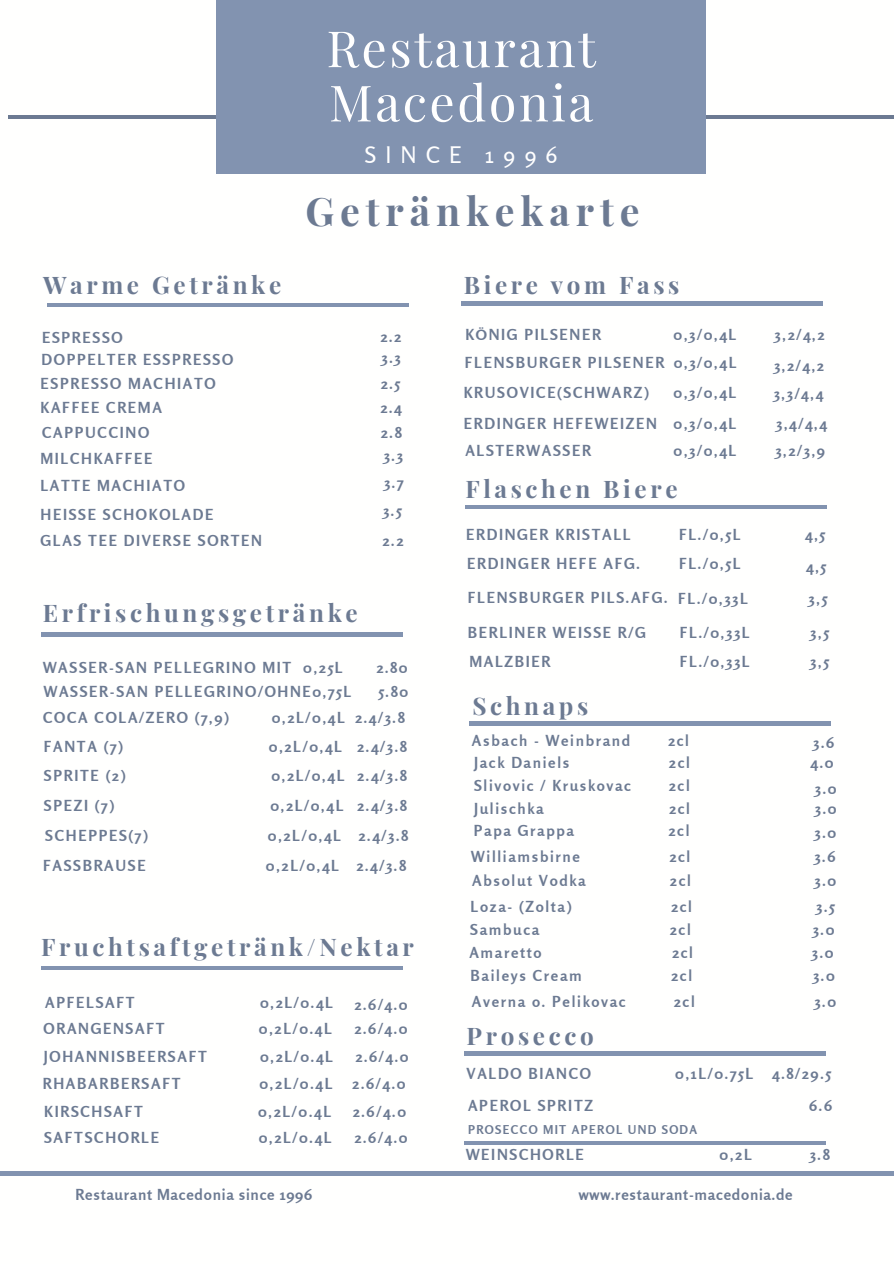
<style>
.page{position:relative;width:894px;height:1264px;background:#fff}
.page>*{position:absolute;margin:0;border:0;box-sizing:border-box;transform-origin:0 0}
.t1{font:50.1px/54.3px "Playfair Display";letter-spacing:.05em;color:#fff}
.t2{font:700 39.3px "Playfair Display";letter-spacing:.15em;color:#6c7a92}
.t3{font:700 24.3px "Playfair Display";letter-spacing:.15em;color:#6c7a92}
.t4{font:22.65px "Rosario";letter-spacing:.4em;color:#fff}
.t5{font:700 15.15px "Rosario";letter-spacing:.11em;color:#6c7a92}
.t6{font:700 15.15px "Rosario";letter-spacing:.05em;color:#6c7a92}
.t7{font:700 12.15px "Rosario";letter-spacing:.11em;color:#6c7a92}
</style>
<div class="page">
<hr style="left:8px;top:115px;width:885px;height:3px;background:#6c7a92">
<div style="left:216px;top:0;width:489px;height:173px;background:#8293b0"></div>
<hr style="left:47px;top:303px;width:361px;height:4px;background:#8293b0">
<hr style="left:461px;top:302px;width:361px;height:3px;background:#8293b0">
<hr style="left:42px;top:633px;width:361px;height:3px;background:#8293b0">
<hr style="left:41px;top:966px;width:362px;height:3px;background:#8293b0">
<hr style="left:465px;top:505px;width:361px;height:4px;background:#8293b0">
<hr style="left:464px;top:1051px;width:361px;height:4px;background:#8293b0">
<hr style="left:464px;top:1141px;width:361px;height:3px;background:#8293b0">
<hr style="left:0;top:1171px;width:893px;height:4px;background:#8293b0">
<hr style="left:469px;top:721px;width:362px;height:4px;background:#8293b0">
<p class="t1" style="left:326px;top:19px;width:271px">Restaurant<br>Macedonia</p>
<p class="t4" style="left:364px;top:141px;width:195px">SINCE 1996</p>
<p class="t2" style="left:305px;top:183px;width:335px">Getränkekarte</p>
<p class="t3" style="left:43px;top:268px;width:240px">Warme Getränke</p>
<p class="t3" style="left:463px;top:268px;width:217px">Biere vom Fass</p>
<p class="t5" style="left:42px;top:328px;width:82px">ESPRESSO</p>
<p class="t5" style="left:380px;top:327px;width:22px">2.2</p>
<p class="t5" style="left:42px;top:350px;width:193px">DOPPELTER ESSPRESSO</p>
<p class="t5" style="left:381px;top:348px;width:21px">3.3</p>
<p class="t5" style="left:40px;top:374px;width:177px">ESPRESSO MACHIATO</p>
<p class="t5" style="left:380px;top:374px;width:21px">2.5</p>
<p class="t5" style="left:42px;top:423px;width:109px">CAPPUCCINO</p>
<p class="t5" style="left:381px;top:423px;width:22px">2.8</p>
<p class="t5" style="left:465px;top:325px;width:137px">KÖNIG PILSENER</p>
<p class="t5" style="left:774px;top:325px;width:51px">3,2/4,2</p>
<p class="t5" style="left:465px;top:353px;width:201px">FLENSBURGER PILSENER</p>
<p class="t5" style="left:773px;top:356px;width:51px">3,2/4,2</p>
<p class="t5" style="left:463px;top:383px;width:186px">KRUSOVICE(SCHWARZ)</p>
<p class="t5" style="left:773px;top:384px;width:51px">3,3/4,4</p>
<p class="t5" style="left:673px;top:325px;width:64px">0,3/0,4L</p>
<p class="t5" style="left:673px;top:353px;width:64px">0,3/0,4L</p>
<p class="t5" style="left:673px;top:383px;width:64px">0,3/0,4L</p>
<p class="t5" style="left:673px;top:414px;width:64px">0,3/0,4L</p>
<p class="t5" style="left:673px;top:441px;width:64px">0,3/0,4L</p>
<p class="t3" style="left:465px;top:471px;width:214px">Flaschen Biere</p>
<p class="t5" style="left:466px;top:525px;width:166px">ERDINGER KRISTALL</p>
<p class="t5" style="left:805px;top:524px;width:22px">4,5</p>
<p class="t5" style="left:467px;top:554px;width:174px">ERDINGER HEFE AFG.</p>
<p class="t5" style="left:40px;top:398px;width:123px">KAFFEE CREMA</p>
<p class="t5" style="left:380px;top:398px;width:23px">2.4</p>
<p class="t5" style="left:463px;top:414px;width:195px">ERDINGER HEFEWEIZEN</p>
<p class="t5" style="left:776px;top:414px;width:52px">3,4/4,4</p>
<p class="t5" style="left:465px;top:441px;width:127px">ALSTERWASSER</p>
<p class="t5" style="left:775px;top:441px;width:51px">3,2/3,9</p>
<p class="t5" style="left:383px;top:446px;width:21px">3.3</p>
<p class="t5" style="left:384px;top:473px;width:21px">3.7</p>
<p class="t5" style="left:383px;top:501px;width:20px">3.5</p>
<p class="t5" style="left:382px;top:531px;width:22px">2.2</p>
<p class="t5" style="left:40px;top:449px;width:113px">MILCHKAFFEE</p>
<p class="t5" style="left:40px;top:476px;width:146px">LATTE MACHIATO</p>
<p class="t5" style="left:40px;top:505px;width:174px">HEISSE SCHOKOLADE</p>
<p class="t5" style="left:40px;top:531px;width:223px">GLAS TEE DIVERSE SORTEN</p>
<p class="t5" style="left:679px;top:525px;width:63px">FL./0,5L</p>
<p class="t5" style="left:679px;top:554px;width:63px">FL./0,5L</p>
<p class="t5" style="left:678px;top:589px;width:71px">FL./0,33L</p>
<p class="t5" style="left:679px;top:623px;width:71px">FL./0,33L</p>
<p class="t5" style="left:679px;top:652px;width:71px">FL./0,33L</p>
<p class="t5" style="left:806px;top:557px;width:22px">4,5</p>
<p class="t5" style="left:467px;top:588px;width:201px">FLENSBURGER PILS.AFG.</p>
<p class="t5" style="left:808px;top:589px;width:20px">3,5</p>
<p class="t3" style="left:43px;top:596px;width:316px">Erfrischungsgetränke</p>
<p class="t5" style="left:43px;top:658px;width:301px">WASSER-SAN PELLEGRINO MIT 0,25L</p>
<p class="t5" style="left:376px;top:658px;width:33px">2.80</p>
<p class="t5" style="left:44px;top:682px;width:309px">WASSER-SAN PELLEGRINO/OHNE0,75L</p>
<p class="t5" style="left:378px;top:682px;width:31px">5.80</p>
<p class="t5" style="left:43px;top:708px;width:187px">COCA COLA/ZERO (7,9)</p>
<p class="t5" style="left:272px;top:708px;width:75px">0,2L/0,4L</p>
<p class="t5" style="left:355px;top:708px;width:51px">2.4/3.8</p>
<p class="t5" style="left:44px;top:737px;width:80px">FANTA (7)</p>
<p class="t5" style="left:269px;top:737px;width:75px">0,2L/0,4L</p>
<p class="t5" style="left:357px;top:737px;width:51px">2.4/3.8</p>
<p class="t5" style="left:467px;top:623px;width:179px">BERLINER WEISSE R/G</p>
<p class="t5" style="left:810px;top:623px;width:20px">3,5</p>
<p class="t5" style="left:469px;top:652px;width:82px">MALZBIER</p>
<p class="t5" style="left:810px;top:652px;width:20px">3,5</p>
<p class="t3" style="left:472px;top:688px;width:117px">Schnaps</p>
<p class="t5" style="left:472px;top:731px;width:160px">Asbach - Weinbrand</p>
<p class="t5" style="left:668px;top:731px;width:22px">2cl</p>
<p class="t5" style="left:474px;top:752px;width:97px">Jack Daniels</p>
<p class="t5" style="left:668px;top:752px;width:22px">2cl</p>
<p class="t5" style="left:813px;top:733px;width:23px">3.6</p>
<p class="t5" style="left:810px;top:752px;width:25px">4.0</p>
<p class="t5" style="left:44px;top:766px;width:83px">SPRITE (2)</p>
<p class="t5" style="left:271px;top:766px;width:75px">0,2L/0,4L</p>
<p class="t5" style="left:357px;top:766px;width:51px">2.4/3.8</p>
<p class="t5" style="left:44px;top:795px;width:72px">SPEZI (7)</p>
<p class="t5" style="left:270px;top:795px;width:75px">0,2L/0,4L</p>
<p class="t5" style="left:357px;top:795px;width:51px">2.4/3.8</p>
<p class="t5" style="left:45px;top:825px;width:104px">SCHEPPES(7)</p>
<p class="t5" style="left:268px;top:825px;width:75px">0,2L/0,4L</p>
<p class="t5" style="left:358px;top:825px;width:51px">2.4/3.8</p>
<p class="t5" style="left:43px;top:856px;width:104px">FASSBRAUSE</p>
<p class="t5" style="left:266px;top:856px;width:75px">0,2L/0,4L</p>
<p class="t5" style="left:356px;top:856px;width:51px">2.4/3.8</p>
<p class="t5" style="left:474px;top:776px;width:158px">Slivovic / Kruskovac</p>
<p class="t5" style="left:668px;top:776px;width:22px">2cl</p>
<p class="t5" style="left:474px;top:799px;width:71px">Julischka</p>
<p class="t5" style="left:669px;top:799px;width:22px">2cl</p>
<p class="t5" style="left:814px;top:778px;width:23px">3.0</p>
<p class="t5" style="left:814px;top:799px;width:23px">3.0</p>
<p class="t5" style="left:474px;top:821px;width:102px">Papa Grappa</p>
<p class="t5" style="left:668px;top:821px;width:22px">2cl</p>
<p class="t5" style="left:471px;top:847px;width:110px">Williamsbirne</p>
<p class="t5" style="left:669px;top:847px;width:22px">2cl</p>
<p class="t5" style="left:814px;top:823px;width:23px">3.0</p>
<p class="t5" style="left:814px;top:847px;width:23px">3.6</p>
<p class="t5" style="left:472px;top:871px;width:115px">Absolut Vodka</p>
<p class="t5" style="left:669px;top:871px;width:22px">2cl</p>
<p class="t5" style="left:814px;top:871px;width:23px">3.0</p>
<p class="t5" style="left:470px;top:897px;width:102px">Loza- (Zolta)</p>
<p class="t5" style="left:670px;top:897px;width:22px">2cl</p>
<p class="t5" style="left:816px;top:897px;width:20px">3.5</p>
<p class="t5" style="left:470px;top:920px;width:70px">Sambuca</p>
<p class="t5" style="left:669px;top:920px;width:22px">2cl</p>
<p class="t5" style="left:812px;top:920px;width:23px">3.0</p>
<p class="t5" style="left:469px;top:943px;width:74px">Amaretto</p>
<p class="t5" style="left:672px;top:943px;width:22px">2cl</p>
<p class="t5" style="left:811px;top:943px;width:23px">3.0</p>
<p class="t5" style="left:470px;top:965px;width:113px">Baileys Cream</p>
<p class="t5" style="left:671px;top:965px;width:22px">2cl</p>
<p class="t5" style="left:812px;top:965px;width:23px">3.0</p>
<p class="t5" style="left:472px;top:991px;width:155px">Averna o. Pelikovac</p>
<p class="t5" style="left:673px;top:991px;width:22px">2cl</p>
<p class="t5" style="left:814px;top:991px;width:23px">3.0</p>
<p class="t3" style="left:41px;top:929px;width:374px">Fruchtsaftgetränk/Nektar</p>
<p class="t5" style="left:45px;top:992px;width:91px">APFELSAFT</p>
<p class="t5" style="left:260px;top:992px;width:74px">0,2L/0.4L</p>
<p class="t5" style="left:44px;top:1019px;width:122px">ORANGENSAFT</p>
<p class="t5" style="left:259px;top:1019px;width:74px">0,2L/0.4L</p>
<p class="t5" style="left:44px;top:1047px;width:164px">JOHANNISBEERSAFT</p>
<p class="t5" style="left:260px;top:1047px;width:74px">0,2L/0.4L</p>
<p class="t5" style="left:355px;top:1047px;width:55px">2.6/4.0</p>
<p class="t5" style="left:354px;top:994px;width:55px">2.6/4.0</p>
<p class="t5" style="left:354px;top:1019px;width:55px">2.6/4.0</p>
<p class="t3" style="left:466px;top:1018px;width:129px">Prosecco</p>
<p class="t5" style="left:466px;top:1064px;width:126px">VALDO BIANCO</p>
<p class="t5" style="left:675px;top:1064px;width:79px">0,1L/0.75L</p>
<p class="t5" style="left:468px;top:1096px;width:126px">APEROL SPRITZ</p>
<p class="t7" style="left:468px;top:1122px;width:230px">PROSECCO MIT APEROL UND SODA</p>
<p class="t5" style="left:772px;top:1064px;width:60px">4.8/29.5</p>
<p class="t5" style="left:809px;top:1095px;width:25px">6.6</p>
<p class="t5" style="left:43px;top:1074px;width:139px">RHABARBERSAFT</p>
<p class="t5" style="left:259px;top:1074px;width:74px">0,2L/0.4L</p>
<p class="t5" style="left:44px;top:1128px;width:116px">SAFTSCHORLE</p>
<p class="t5" style="left:258px;top:1128px;width:74px">0,2L/0.4L</p>
<p class="t5" style="left:352px;top:1074px;width:55px">2.6/4.0</p>
<p class="t5" style="left:353px;top:1101px;width:55px">2.6/4.0</p>
<p class="t5" style="left:354px;top:1128px;width:55px">2.6/4.0</p>
<p class="t5" style="left:44px;top:1101px;width:100px">KIRSCHSAFT</p>
<p class="t5" style="left:258px;top:1101px;width:74px">0,2L/0.4L</p>
<p class="t5" style="left:466px;top:1145px;width:119px">WEINSCHORLE</p>
<p class="t5" style="left:719px;top:1145px;width:34px">0,2L</p>
<p class="t5" style="left:809px;top:1145px;width:21px">3.8</p>
<p class="t6" style="left:75px;top:1185px;width:238px">Restaurant Macedonia since 1996</p>
<p class="t6" style="left:578px;top:1185px;width:215px">www.restaurant-macedonia.de</p>
</div>
